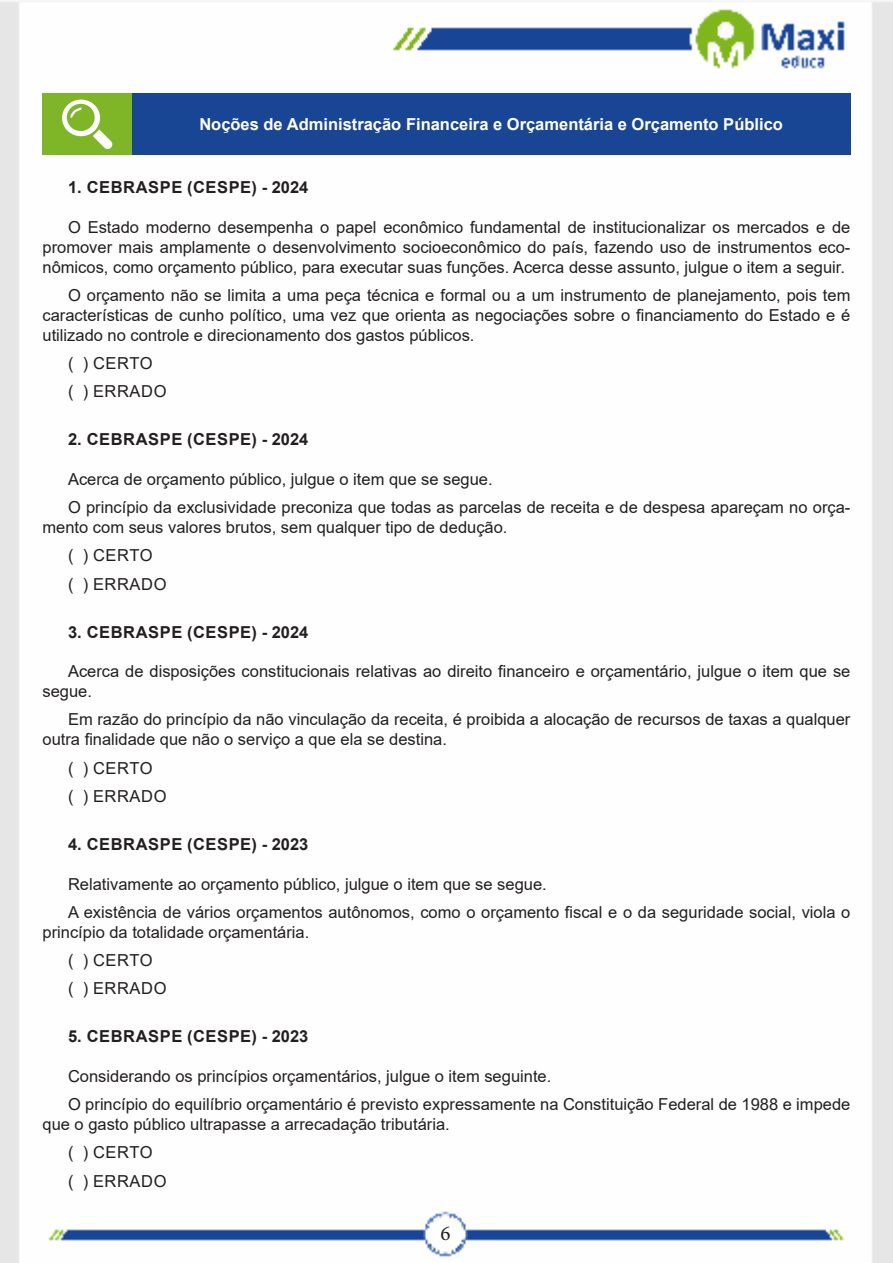
<style>
.page{position:relative;width:893px;height:1263px;background:#fff}
.page>*{position:absolute;margin:0;border:0;box-sizing:border-box;transform-origin:0 0}
.t1{font:21px "Minion Pro";color:#231f20}
.TEXTO_BASE{font:16.5px/19.8px "Arial";color:#231f20}
.TEXTO_BASE-2{font:700 16.5px "Arial";letter-spacing:.035em;color:#231f20}
.Titulo_de_Caixa{font:700 16.5px "Arial";color:#fff}
</style>
<div class="page">
<img style="left:0;top:1px;width:893px;height:1262px">
<div style="left:43px;top:94px;width:89px;height:61px;background:#7fb628"></div>
<div style="left:132px;top:94px;width:718px;height:61px;background:#184695"></div>
<svg style="left:62px;top:100px;width:51px;height:49px"></svg>
<p class="Titulo_de_Caixa" style="left:199px;top:113px;width:585px">Noções de Administração Financeira e Orçamentária e Orçamento Público</p>
<p class="TEXTO_BASE-2" style="left:68px;top:176px;width:242px">1. CEBRASPE (CESPE) - 2024</p>
<p class="TEXTO_BASE" style="left:43px;top:217px;width:809px;text-align:justify;text-indent:26px">O Estado moderno desempenha o papel econômico fundamental de institucionalizar os mercados e de promover mais amplamente o desenvolvimento socioeconômico do país, fazendo uso de instrumentos eco&shy;nômicos, como orçamento público, para executar suas funções. Acerca desse assunto, julgue o item a seguir.</p>
<p class="TEXTO_BASE" style="left:43px;top:285px;width:809px;text-align:justify;text-indent:26px">O orçamento não se limita a uma peça técnica e formal ou a um instrumento de planejamento, pois tem características de cunho político, uma vez que orienta as negociações sobre o financiamento do Estado e é utilizado no controle e direcionamento dos gastos públicos.</p>
<p class="TEXTO_BASE" style="left:68px;top:353px;width:86px">( ) CERTO</p>
<p class="TEXTO_BASE" style="left:68px;top:381px;width:100px">( ) ERRADO</p>
<p class="TEXTO_BASE-2" style="left:68px;top:428px;width:242px">2. CEBRASPE (CESPE) - 2024</p>
<p class="TEXTO_BASE" style="left:68px;top:469px;width:426px">Acerca de orçamento público, julgue o item que se segue.</p>
<p class="TEXTO_BASE" style="left:43px;top:497px;width:809px;text-indent:26px">O princípio da exclusividade preconiza que todas as parcelas de receita e de despesa apareçam no orça&shy;mento com seus valores brutos, sem qualquer tipo de dedução.</p>
<p class="TEXTO_BASE" style="left:68px;top:545px;width:86px">( ) CERTO</p>
<p class="TEXTO_BASE" style="left:68px;top:574px;width:100px">( ) ERRADO</p>
<p class="TEXTO_BASE-2" style="left:68px;top:620px;width:242px">3. CEBRASPE (CESPE) - 2024</p>
<p class="TEXTO_BASE" style="left:43px;top:661px;width:809px;text-indent:26px">Acerca de disposições constitucionais relativas ao direito financeiro e orçamentário, julgue o item que se segue.</p>
<p class="TEXTO_BASE" style="left:43px;top:710px;width:809px;text-indent:26px">Em razão do princípio da não vinculação da receita, é proibida a alocação de recursos de taxas a qualquer outra finalidade que não o serviço a que ela se destina.</p>
<p class="TEXTO_BASE" style="left:68px;top:758px;width:86px">( ) CERTO</p>
<p class="TEXTO_BASE" style="left:68px;top:786px;width:100px">( ) ERRADO</p>
<p class="TEXTO_BASE-2" style="left:68px;top:832px;width:242px">4. CEBRASPE (CESPE) - 2023</p>
<p class="TEXTO_BASE" style="left:68px;top:874px;width:480px">Relativamente ao orçamento público, julgue o item que se segue.</p>
<p class="TEXTO_BASE" style="left:43px;top:902px;width:809px;text-indent:26px">A existência de vários orçamentos autônomos, como o orçamento fiscal e o da seguridade social, viola o princípio da totalidade orçamentária.</p>
<p class="TEXTO_BASE" style="left:68px;top:950px;width:86px">( ) CERTO</p>
<p class="TEXTO_BASE" style="left:68px;top:978px;width:100px">( ) ERRADO</p>
<p class="TEXTO_BASE-2" style="left:68px;top:1025px;width:242px">5. CEBRASPE (CESPE) - 2023</p>
<p class="TEXTO_BASE" style="left:68px;top:1066px;width:485px">Considerando os princípios orçamentários, julgue o item seguinte.</p>
<p class="TEXTO_BASE" style="left:43px;top:1094px;width:809px;text-indent:26px">O princípio do equilíbrio orçamentário é previsto expressamente na Constituição Federal de 1988 e impede que o gasto público ultrapasse a arrecadação tributária.</p>
<p class="TEXTO_BASE" style="left:68px;top:1142px;width:86px">( ) CERTO</p>
<p class="TEXTO_BASE" style="left:68px;top:1171px;width:100px">( ) ERRADO</p>
<p class="t1" style="left:440px;top:1219px;width:12px">6</p>
</div>
